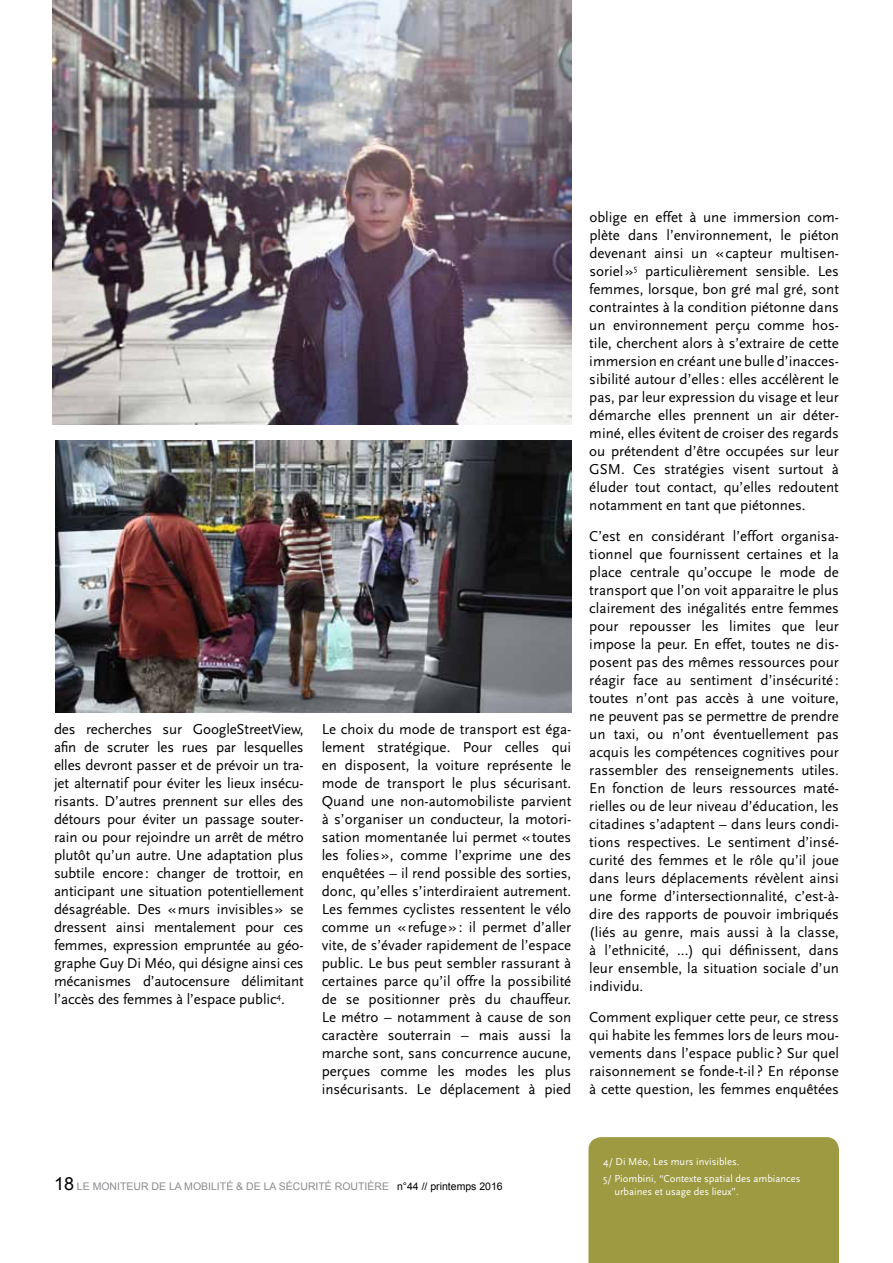
<style>
.page{position:relative;width:893px;height:1263px;background:#fff}
.page>*{position:absolute;margin:0;border:0;box-sizing:border-box;transform-origin:0 0}
.t1{font:15px/18px "Scala Sans";color:#000;text-align:justify}
.t2{font:10.5px/16.8px "Scala Sans";color:#fff}
.t3{font:10.5px "Arial";color:#8b8c8f}
.s1{font-size:18px;color:#000}
.s2{color:#000}
</style>
<div class="page">
<div style="left:588px;top:1137px;width:251px;height:126px;background:#9e9a41"></div>
<img style="left:53px;top:0;width:518px;height:424px">
<img style="left:55px;top:440px;width:516px;height:272px">
<p class="t1" style="left:54px;top:721px;width:251px">des recherches sur GoogleStreetView, afin de scruter les rues par lesquelles elles devront passer et de prévoir un tra&shy;jet alternatif pour éviter les lieux insécu&shy;risants. D’autres prennent sur elles des détours pour éviter un passage souter&shy;rain ou pour rejoindre un arrêt de métro plutôt qu’un autre. U ne adaptation plus subtile encore: changer de trottoir, en anticipant une situation potentiellement désagréable. Des «murs invisibles» se dressent ainsi mentalement pour ces femmes, expression empruntée au géo&shy;graphe Guy Di Méo, qui désigne ainsi ces mécanismes d’autocensure délimitant l’accès des femmes à l’espace public<sup>4</sup>.</p>
<p class="t1" style="left:322px;top:721px;width:251px">Le choix du mode de transport est éga&shy;lement stratégique. Pour celles qui en disposent, la voiture représente le mode de transport le plus sécurisant.<br>Quand une non-automobiliste parvient à s’organiser un conducteur, la motori&shy;sation momentanée lui permet «toutes les folies», comme l’exprime une des enquêtées – il rend possible des sorties, donc, qu’elles s’interdiraient autrement.<br>Les femmes cyclistes ressentent le vélo comme un «refuge»: il permet d’aller vite, de s’évader rapidement de l’espace public. Le bus peut sembler rassurant à certaines parce qu’il offre la possibilité de se positionner près du chauffeur.<br>Le métro – notamment à cause de son caractère souterrain – mais aussi la marche sont, sans concurrence aucune, perçues comme les modes les plus insécurisants. Le déplacement à pied</p>
<p class="t1" style="left:589px;top:209px;width:251px">oblige en effet à une immersion com&shy;plète dans l’environnement, le piéton devenant ainsi un «capteur multisen&shy;soriel»<sup>5</sup> particulièrement sensible. Les femmes, lorsque, bon gré mal gré, sont contraintes à la condition piétonne dans un environnement perçu comme hos&shy;tile, cherchent alors à s’extraire de cette immersion en créant une bulle d’inacces&shy;sibilité autour d’elles : elles accélèrent le pas, par leur expression du visage et leur démarche elles prennent un air déter&shy;miné, elles évitent de croiser des regards ou prétendent d’être occupées sur leur GSM. Ces stratégies visent surtout à éluder tout contact, qu’elles redoutent notamment en tant que piétonnes.</p>
<p class="t1" style="left:589px;top:528px;width:251px">C’est en considérant l’effort organisa&shy;tionnel que fournissent certaines et la place centrale qu’occupe le mode de transport que l’on voit apparaitre le plus clairement des inégalités entre femmes pour repousser les limites que leur impose la peur. E n effet, toutes ne dis&shy;posent pas des mêmes ressources pour réagir face au sentiment d’insécurité : toutes n’ont pas accès à une voiture, ne peuvent pas se permettre de prendre un taxi, ou n’ont éventuellement pas acquis les compétences cognitives pour rassembler des renseignements utiles.<br>En fonction de leurs ressources maté&shy;rielles ou de leur niveau d’éducation, les citadines s’adaptent – dans leurs condi&shy;tions respectives. Le sentiment d’insé&shy;curité des femmes et le rôle qu’il joue dans leurs déplacements révèlent ainsi une forme d’intersectionnalité, c’est-à&shy;dire des rapports de pouvoir imbriqués (liés au genre, mais aussi à la classe, à l’ethnicité, ...) qui définissent, dans leur ensemble, la situation sociale d’un individu.</p>
<p class="t1" style="left:589px;top:1008px;width:251px">Comment expliquer cette peur, ce stress qui habite les femmes lors de leurs mou&shy;vements dans l’espace public ? Sur quel raisonnement se fonde-t-il ? En réponse à cette question, les femmes enquêtées</p>
<p class="t3" style="left:54px;top:1179px;width:450px"><span class="s1">18</span> LE MONITEUR DE LA MOBILITÉ &amp; DE LA SÉCURITÉ ROUTIÈRE <span class="s2">N°44 // PRINTEMPS 2016</span></p>
<p class="t2" style="left:603px;top:1153px;width:199px">4/ Di Méo, Les murs invisibles.<br>5/ Piombini, “Contexte spatial des ambiances</p>
<p class="t2" style="left:614px;top:1183px;width:126px">urbaines et usage des lieux”.</p>
</div>
